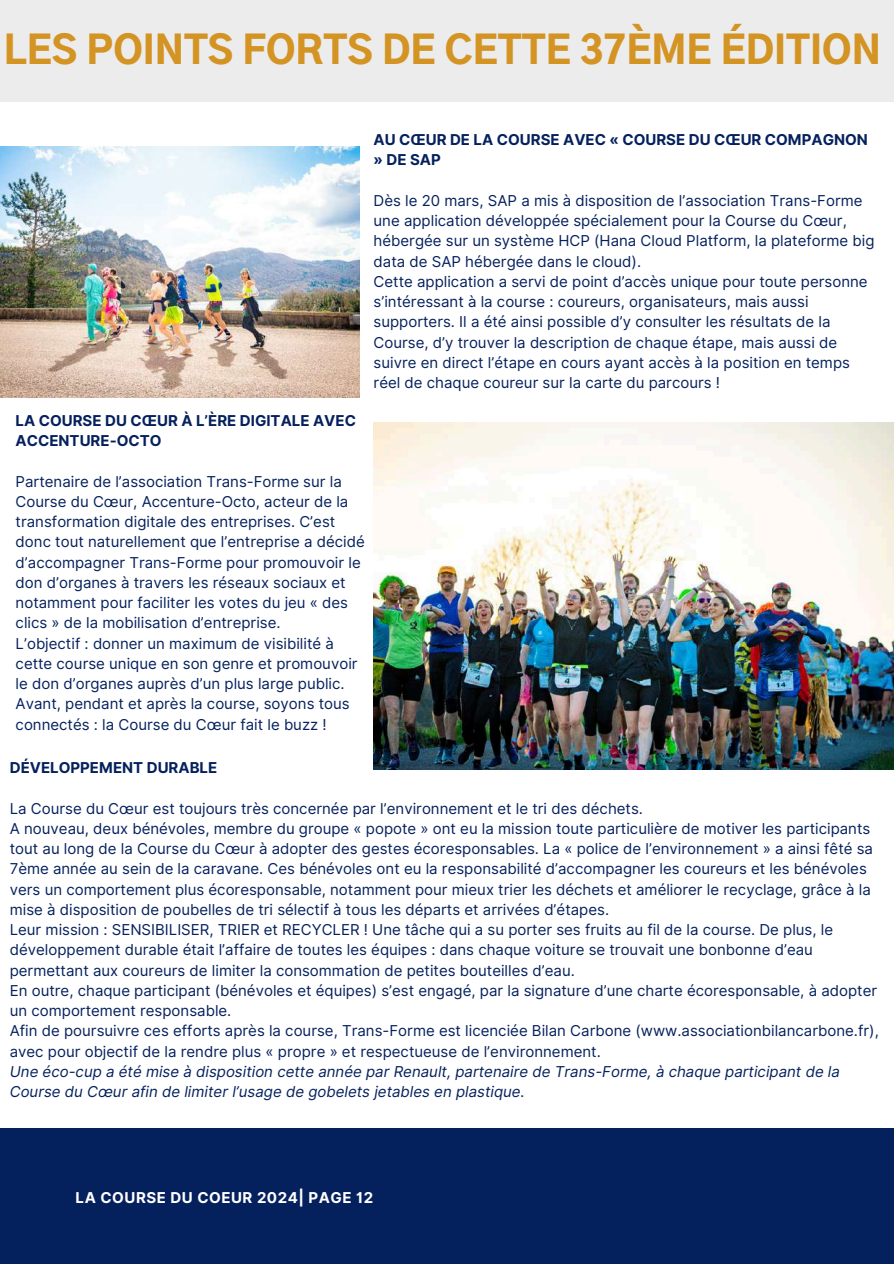
<style>
.page{position:relative;width:894px;height:1264px;background:#fff}
.page>*{position:absolute;margin:0;border:0;box-sizing:border-box;transform-origin:0 0}
.t1{font:900 38.25px "Gothic A1";color:#d49423}
.t2{font:15px/20.2px "Inter";color:#05215d}
.t3{font:italic 15px/20.2px "Inter";color:#05215d}
.t4{font:700 15px/20.2px "Inter";color:#05215d}
.t5{font:700 15px "Inter";letter-spacing:.035em;color:#fff}
</style>
<div class="page">
<div style="left:0;top:0;width:893px;height:102px;background:#edeced"></div>
<div style="left:0;top:1128px;width:893px;height:135px;background:#05215d"></div>
<img style="left:0;top:147px;width:360px;height:251px">
<img style="left:373px;top:423px;width:520px;height:346px">
<h1 class="t1" style="left:4px;top:33px;width:878px">LES POINTS FORTS DE CETTE 37ÈME ÉDITION</h1>
<p class="t4" style="left:373px;top:129px;width:496px">AU CŒUR DE LA COURSE AVEC « COURSE DU CŒUR COMPAGNON » DE SAP</p>
<p class="t2" style="left:373px;top:190px;width:502px">Dès le 20 mars, SAP a mis à disposition de l’association Trans-Forme une application développée spécialement pour la Course du Cœur, hébergée sur un système HCP (Hana Cloud Platform, la plateforme big data de SAP hébergée dans le cloud).<br>Cette application a servi de point d’accès unique pour toute personne s’intéressant à la course : coureurs, organisateurs, mais aussi supporters. Il a été ainsi possible d’y consulter les résultats de la Course, d’y trouver la description de chaque étape, mais aussi de suivre en direct l’étape en cours ayant accès à la position en temps réel de chaque coureur sur la carte du parcours !</p>
<p class="t4" style="left:16px;top:410px;width:342px">LA COURSE DU CŒUR À L’ÈRE DIGITALE AVEC<br>ACCENTURE-OCTO</p>
<p class="t2" style="left:16px;top:471px;width:351px">Partenaire de l’association Trans-Forme sur la Course du Cœur, Accenture-Octo, acteur de la transformation digitale des entreprises. C’est donc tout naturellement que l’entreprise a décidé d’accompagner Trans-Forme pour promouvoir le don d’organes à travers les réseaux sociaux et notamment pour faciliter les votes du jeu « des clics » de la mobilisation d’entreprise.<br>L’objectif : donner un maximum de visibilité à cette course unique en son genre et promouvoir le don d’organes auprès d’un plus large public.<br>Avant, pendant et après la course, soyons tous connectés : la Course du Cœur fait le buzz !</p>
<p class="t4" style="left:10px;top:757px;width:209px">DÉVELOPPEMENT DURABLE</p>
<p class="t2" style="left:10px;top:798px;width:870px">La Course du Cœur est toujours très concernée par l’environnement et le tri des déchets.<br>A nouveau, deux bénévoles, membre du groupe « popote » ont eu la mission toute particulière de motiver les participants tout au long de la Course du Cœur à adopter des gestes écoresponsables. La « police de l’environnement » a ainsi fêté sa 7ème année au sein de la caravane. Ces bénévoles ont eu la responsabilité d’accompagner les coureurs et les bénévoles vers un comportement plus écoresponsable, notamment pour mieux trier les déchets et améliorer le recyclage, grâce à la mise à disposition de poubelles de tri sélectif à tous les départs et arrivées d’étapes.<br>Leur mission : SENSIBILISER, TRIER et RECYCLER ! Une tâche qui a su porter ses fruits au fil de la course. De plus, le développement durable était l’affaire de toutes les équipes : dans chaque voiture se trouvait une bonbonne d’eau permettant aux coureurs de limiter la consommation de petites bouteilles d’eau.<br>En outre, chaque participant (bénévoles et équipes) s’est engagé, par la signature d’une charte écoresponsable, à adopter un comportement responsable.<br>Afin de poursuivre ces efforts après la course, Trans-Forme est licenciée Bilan Carbone (www.associationbilancarbone.fr), avec pour objectif de la rendre plus « propre » et respectueuse de l’environnement.</p>
<p class="t3" style="left:10px;top:1061px;width:831px">Une éco-cup a été mise à disposition cette année par Renault, partenaire de Trans-Forme, à chaque participant de la<br>Course du Cœur afin de limiter l’usage de gobelets jetables en plastique.</p>
<p class="t5" style="left:76px;top:1188px;width:299px">LA COURSE DU COEUR 2024| PAGE 12</p>
</div>
